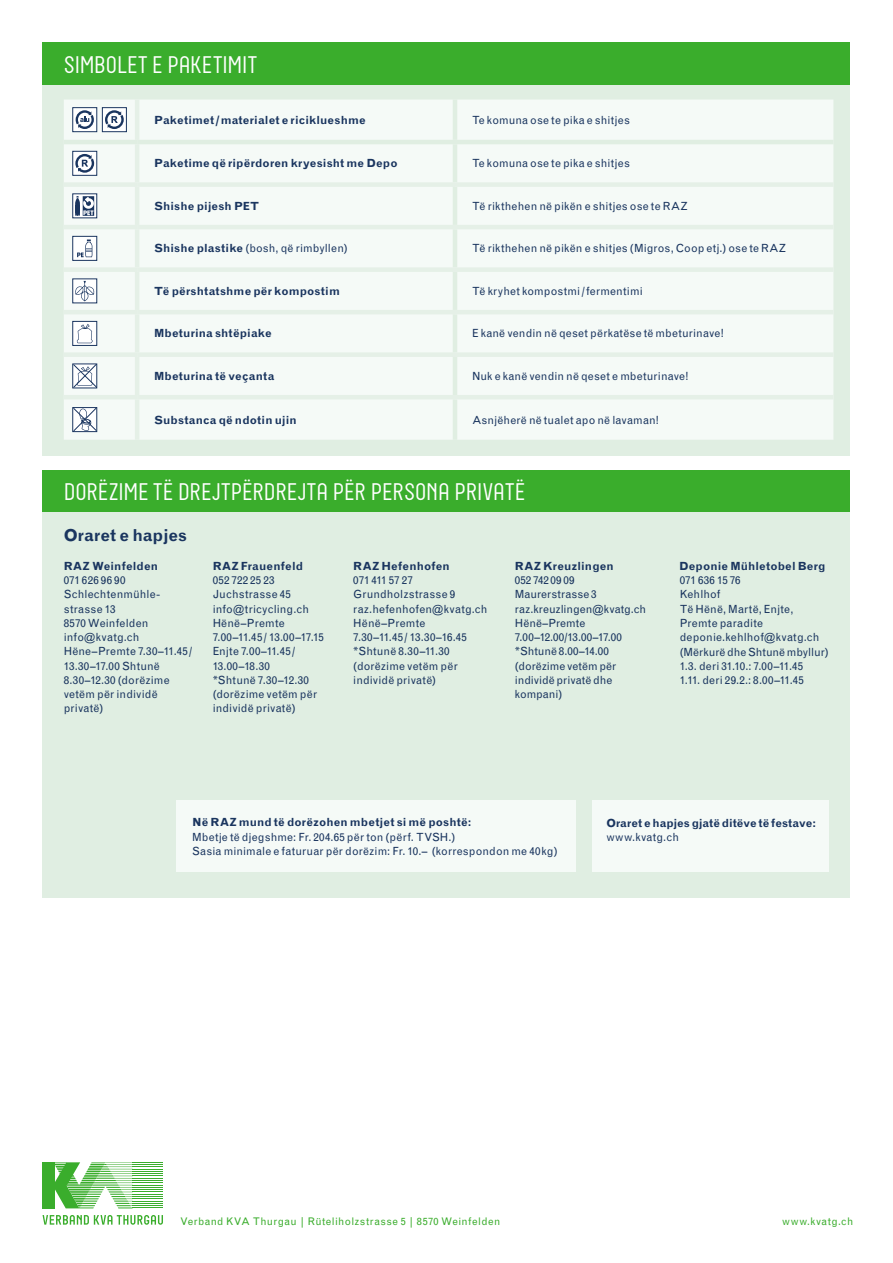
<style>
.page{position:relative;width:893px;height:1263px;background:#fff}
.page>*{position:absolute;margin:0;border:0;box-sizing:border-box;transform-origin:0 0}
.t1{font:24px "Neubau";color:#fff}
.t2{font:700 16.5px "Grotesque MT Std";color:#1a355f}
.t3{font:11.25px/14.2px "Grotesque MT Std";letter-spacing:.01em;color:#1a355f}
.t4{font:700 11.25px "Grotesque MT Std";letter-spacing:.01em;color:#1a355f}
.t5{font:10.5px "Grotesque MT Std";letter-spacing:.04em;color:#3aad2c}
.s1{font-weight:700}
</style>
<div class="page">
<hr style="left:133px;top:1162px;width:30px;height:1px;background:#3aad2c">
<hr style="left:133px;top:1173px;width:30px;height:1px;background:#3aad2c">
<hr style="left:133px;top:1171px;width:30px;height:1px;background:#3aad2c">
<hr style="left:133px;top:1169px;width:30px;height:1px;background:#3aad2c">
<hr style="left:133px;top:1166px;width:30px;height:1px;background:#3aad2c">
<hr style="left:133px;top:1164px;width:30px;height:1px;background:#3aad2c">
<hr style="left:133px;top:1185px;width:30px;height:1px;background:#3aad2c">
<hr style="left:133px;top:1182px;width:30px;height:1px;background:#3aad2c">
<hr style="left:133px;top:1180px;width:30px;height:1px;background:#3aad2c">
<hr style="left:133px;top:1178px;width:30px;height:1px;background:#3aad2c">
<hr style="left:133px;top:1176px;width:30px;height:1px;background:#3aad2c">
<hr style="left:133px;top:1196px;width:30px;height:1px;background:#3aad2c">
<hr style="left:133px;top:1194px;width:30px;height:1px;background:#3aad2c">
<hr style="left:133px;top:1192px;width:30px;height:1px;background:#3aad2c">
<hr style="left:133px;top:1189px;width:30px;height:1px;background:#3aad2c">
<hr style="left:133px;top:1187px;width:30px;height:1px;background:#3aad2c">
<hr style="left:133px;top:1208px;width:30px;height:1px;background:#3aad2c">
<hr style="left:133px;top:1205px;width:30px;height:1px;background:#3aad2c">
<hr style="left:133px;top:1203px;width:30px;height:1px;background:#3aad2c">
<hr style="left:133px;top:1201px;width:30px;height:1px;background:#3aad2c">
<hr style="left:133px;top:1198px;width:30px;height:1px;background:#3aad2c">
<div style="left:43px;top:1162px;width:12px;height:46px;background:#3aad2c"></div>
<svg style="left:53px;top:1162px;width:80px;height:47px"></svg>
<svg style="left:43px;top:1215px;width:120px;height:10px"></svg>
<div style="left:43px;top:43px;width:807px;height:42px;background:#3aad2c"></div>
<div style="left:43px;top:85px;width:807px;height:371px;background:#e0eee2"></div>
<div style="left:64px;top:100px;width:769px;height:340px;background:#f5faf7"></div>
<hr style="left:135px;top:100px;width:4px;height:40px;background:#e5f0e7">
<hr style="left:453px;top:100px;width:4px;height:40px;background:#e0eee2">
<hr style="left:64px;top:140px;width:73px;height:4px;background:#e0eee2">
<hr style="left:135px;top:144px;width:4px;height:38px;background:#e5f0e7">
<hr style="left:137px;top:140px;width:318px;height:4px;background:#e0eee2">
<hr style="left:453px;top:144px;width:4px;height:38px;background:#e0eee2">
<hr style="left:455px;top:140px;width:378px;height:4px;background:#e0eee2">
<div style="left:64px;top:182px;width:73px;height:5px;background:#e5f0e7"></div>
<hr style="left:135px;top:187px;width:4px;height:38px;background:#e5f0e7">
<div style="left:137px;top:182px;width:318px;height:5px;background:#e5f0e7"></div>
<hr style="left:453px;top:187px;width:4px;height:38px;background:#e0eee2">
<div style="left:455px;top:182px;width:378px;height:5px;background:#e5f0e7"></div>
<hr style="left:64px;top:225px;width:73px;height:4px;background:#e5f0e7">
<hr style="left:135px;top:229px;width:4px;height:38px;background:#e5f0e7">
<hr style="left:137px;top:225px;width:318px;height:4px;background:#e5f0e7">
<hr style="left:453px;top:229px;width:4px;height:38px;background:#e0eee2">
<hr style="left:455px;top:225px;width:378px;height:4px;background:#e5f0e7">
<div style="left:64px;top:267px;width:73px;height:5px;background:#e5f0e7"></div>
<hr style="left:64px;top:310px;width:73px;height:4px;background:#e5f0e7">
<div style="left:64px;top:352px;width:73px;height:5px;background:#e5f0e7"></div>
<hr style="left:135px;top:272px;width:4px;height:38px;background:#e5f0e7">
<hr style="left:135px;top:314px;width:4px;height:38px;background:#e5f0e7">
<hr style="left:135px;top:357px;width:4px;height:38px;background:#e5f0e7">
<div style="left:137px;top:267px;width:318px;height:5px;background:#e5f0e7"></div>
<hr style="left:137px;top:310px;width:318px;height:4px;background:#e5f0e7">
<div style="left:137px;top:352px;width:318px;height:5px;background:#e5f0e7"></div>
<hr style="left:453px;top:272px;width:4px;height:38px;background:#e0eee2">
<hr style="left:453px;top:314px;width:4px;height:38px;background:#e0eee2">
<hr style="left:453px;top:357px;width:4px;height:38px;background:#e0eee2">
<div style="left:455px;top:267px;width:378px;height:5px;background:#e5f0e7"></div>
<hr style="left:455px;top:310px;width:378px;height:4px;background:#e5f0e7">
<div style="left:455px;top:352px;width:378px;height:5px;background:#e5f0e7"></div>
<hr style="left:64px;top:395px;width:73px;height:4px;background:#e5f0e7">
<hr style="left:135px;top:399px;width:4px;height:41px;background:#e5f0e7">
<hr style="left:137px;top:395px;width:318px;height:4px;background:#e5f0e7">
<hr style="left:453px;top:399px;width:4px;height:41px;background:#e0eee2">
<hr style="left:455px;top:395px;width:378px;height:4px;background:#e5f0e7">
<div style="left:73px;top:108px;width:24px;height:24px;background:#fff"></div>
<svg style="left:76px;top:110px;width:18px;height:19px"></svg>
<div style="left:72px;top:107px;width:25px;height:25px;border:1px solid #1a355f"></div>
<div style="left:102px;top:108px;width:24px;height:24px;background:#fff"></div>
<svg style="left:105px;top:110px;width:19px;height:19px"></svg>
<div style="left:102px;top:107px;width:25px;height:25px;border:1px solid #1a355f"></div>
<div style="left:73px;top:151px;width:24px;height:24px;background:#fff"></div>
<svg style="left:75px;top:154px;width:19px;height:19px"></svg>
<div style="left:72px;top:151px;width:25px;height:25px;border:1px solid #1a355f"></div>
<div style="left:73px;top:194px;width:24px;height:24px;background:#fff"></div>
<svg style="left:75px;top:196px;width:20px;height:20px"></svg>
<div style="left:73px;top:236px;width:24px;height:24px;background:#fff"></div>
<svg style="left:77px;top:239px;width:15px;height:18px"></svg>
<div style="left:72px;top:236px;width:25px;height:25px;border:1px solid #1a355f"></div>
<div style="left:73px;top:279px;width:24px;height:24px;background:#fff"></div>
<svg style="left:75px;top:281px;width:20px;height:20px"></svg>
<div style="left:73px;top:321px;width:24px;height:24px;background:#fff"></div>
<svg style="left:77px;top:324px;width:16px;height:19px"></svg>
<div style="left:72px;top:321px;width:25px;height:25px;border:1px solid #1a355f"></div>
<svg style="left:74px;top:365px;width:21px;height:21px"></svg>
<div style="left:72px;top:363px;width:25px;height:25px;border:1px solid #1a355f"></div>
<svg style="left:74px;top:409px;width:21px;height:21px"></svg>
<div style="left:72px;top:407px;width:25px;height:25px;border:1px solid #1a355f"></div>
<div style="left:43px;top:470px;width:807px;height:43px;background:#3aad2c"></div>
<div style="left:43px;top:513px;width:807px;height:385px;background:#e0eee2"></div>
<div style="left:176px;top:800px;width:399px;height:72px;background:#f5faf7"></div>
<div style="left:592px;top:800px;width:237px;height:72px;background:#f5faf7"></div>
<h1 class="t1" style="left:64px;top:51px;width:195px">SIMBOLET E PAKETIMIT</h1>
<p class="t4" style="left:154px;top:113px;width:213px">Paketimet/materialet e riciklueshme</p>
<p class="t3" style="left:472px;top:113px;width:159px">Te komuna ose te pika e shitjes</p>
<p class="t4" style="left:154px;top:157px;width:245px">Paketime që ripërdoren kryesisht me Depo</p>
<p class="t3" style="left:472px;top:156px;width:159px">Te komuna ose te pika e shitjes</p>
<p class="t4" style="left:154px;top:199px;width:107px">Shishe pijesh PET</p>
<p class="t3" style="left:472px;top:199px;width:217px">Të rikthehen në pikën e shitjes ose te RAZ</p>
<p class="t3" style="left:154px;top:241px;width:195px"><span class="s1">Shishe plastike</span> (bosh, që rimbyllen)</p>
<p class="t3" style="left:472px;top:241px;width:316px">Të rikthehen në pikën e shitjes (Migros, Coop etj.) ose te RAZ</p>
<p class="t4" style="left:154px;top:284px;width:187px">Të përshtatshme për kompostim</p>
<p class="t3" style="left:472px;top:284px;width:172px">Të kryhet kompostmi/fermentimi</p>
<p class="t4" style="left:154px;top:327px;width:119px">Mbeturina shtëpiake</p>
<p class="t3" style="left:472px;top:326px;width:253px">E kanë vendin në qeset përkatëse të mbeturinave!</p>
<p class="t4" style="left:154px;top:369px;width:122px">Mbeturina të veçanta</p>
<p class="t3" style="left:472px;top:369px;width:218px">Nuk e kanë vendin në qeset e mbeturinave!</p>
<p class="t4" style="left:154px;top:413px;width:144px">Substanca që ndotin ujin</p>
<p class="t3" style="left:472px;top:413px;width:188px">Asnjëherë në tualet apo në lavaman!</p>
<h1 class="t1" style="left:64px;top:479px;width:463px">DORËZIME TË DREJTPËRDREJTA PËR PERSONA PRIVATË</h1>
<h2 class="t2" style="left:64px;top:526px;width:125px">Oraret e hapjes</h2>
<p class="t4" style="left:64px;top:559px;width:96px">RAZ Weinfelden</p>
<p class="t3" style="left:64px;top:573px;width:130px">071 626 96 90<br>Schlechtenmühle&shy;strasse 13<br>8570 Weinfelden info@kvatg.ch<br>Hëne–Premte 7.30–11.45/<br>13.30–17.00 Shtunë<br>8.30–12.30 (dorëzime vetëm për individë privatë)</p>
<p class="t4" style="left:213px;top:559px;width:92px">RAZ Frauenfeld</p>
<p class="t3" style="left:213px;top:573px;width:113px">052 722 25 23<br>Juchstrasse 45 info@tricycling.ch<br>Hënë–Premte<br>7.00–11.45/ 13.00–17.15<br>Enjte 7.00–11.45/<br>13.00–18.30<br>*Shtunë 7.30–12.30 (dorëzime vetëm për individë privatë)</p>
<p class="t4" style="left:353px;top:559px;width:98px">RAZ Hefenhofen</p>
<p class="t3" style="left:353px;top:573px;width:136px">071 411 57 27<br>Grundholzstrasse 9 raz.hefenhofen@kvatg.ch<br>Hënë–Premte<br>7.30–11.45/ 13.30–16.45 *Shtunë 8.30–11.30 (dorëzime vetëm për individë privatë)</p>
<p class="t4" style="left:515px;top:559px;width:100px">RAZ Kreuzlingen</p>
<p class="t3" style="left:515px;top:573px;width:133px">052 742 09 09<br>Maurerstrasse 3 raz.kreuzlingen@kvatg.ch<br>Hënë–Premte<br>7.00–12.00/13.00–17.00 *Shtunë 8.00–14.00 (dorëzime vetëm për individë privatë dhe kompani)</p>
<p class="t4" style="left:679px;top:559px;width:148px">Deponie Mühletobel Berg</p>
<p class="t3" style="left:680px;top:573px;width:150px">071 636 15 76<br>Kehlhof<br>Të Hënë, Martë, Enjte,<br>Premte paradite deponie.kehlhof@kvatg.ch (Mërkurë dhe Shtunë mbyllur)<br>1.3. deri 31.10.: 7.00–11.45<br>1.11. deri 29.2.: 8.00–11.45</p>
<p class="t4" style="left:192px;top:816px;width:281px">Në RAZ mund të dorëzohen mbetjet si më poshtë:</p>
<p class="t3" style="left:192px;top:830px;width:367px">Mbetje të djegshme: Fr. 204.65 për ton (përf. TVSH.)<br>Sasia minimale e faturuar për dorëzim: Fr. 10.– (korrespondon me 40kg)</p>
<p class="t4" style="left:606px;top:816px;width:211px">Oraret e hapjes gjatë ditëve të festave:</p>
<p class="t3" style="left:606px;top:830px;width:74px">www.kvatg.ch</p>
<p class="t5" style="left:180px;top:1215px;width:322px">Verband KVA Thurgau | Rüteliholzstrasse 5 | 8570 Weinfelden</p>
<p class="t5" style="left:782px;top:1215px;width:73px">www.kvatg.ch</p>
</div>
